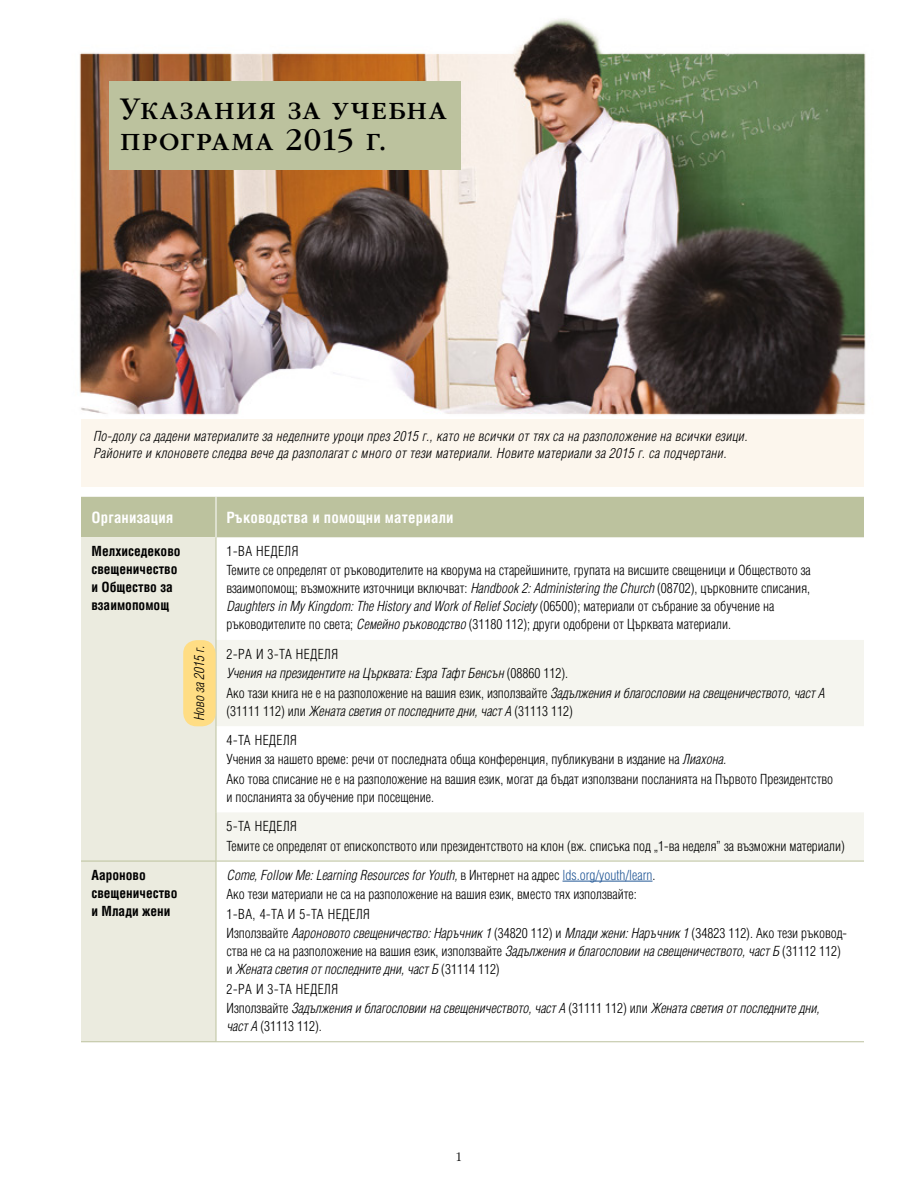
<style>
.page{position:relative;width:918px;height:1188px;background:#fff}
.page>*{position:absolute;margin:0;border:0;box-sizing:border-box;transform-origin:0 0}
.t1{font:33px/31.5px "Garamondlds Lat";letter-spacing:.035em;color:#000}
.TBLHEAD_para{font:700 condensed 15px "Helveticalds Lat";letter-spacing:.01em;color:#fff}
.TBLDATA_para{font:300 condensed 13.5px/18px "Helveticalds Lat";color:#000}
.TBLDATA_para-2{font:italic 300 condensed 13.5px/18px "Helveticalds Lat";color:#000}
.TBLDATA_para-3{font:italic 300 condensed 13.5px/16.5px "Helveticalds Lat";letter-spacing:.025em;color:#000}
.TBLDATA_para-4{font:300 condensed 13.5px "Helveticalds Lat";letter-spacing:.04em;color:#000}
.TBLDATA_para-5{font:700 condensed 13.5px/18px "Helveticalds Lat";color:#000}
.t2{font:300 13.5px "Garamondlds Lat";color:#000}
.s1{font-style:italic}
.s2{font-style:normal}
.s3{font-style:normal;color:#235897}
</style>
<div class="page">
<img style="left:79px;top:18px;width:787px;height:1025px">
<div style="left:81px;top:497px;width:783px;height:40px;background:#bcc29e"></div>
<div style="left:81px;top:537px;width:135px;height:504px;background:#ebebdf"></div>
<svg style="left:217px;top:640px;width:647px;height:221px;fill:#f5f5ef"></svg>
<hr style="left:216px;top:497px;width:1px;height:40px;background:#fff">
<hr style="left:216px;top:537px;width:1px;height:103px;background:#bcc29e">
<hr style="left:216px;top:640px;width:1px;height:86px;background:#bcc29e">
<hr style="left:216px;top:726px;width:1px;height:86px;background:#bcc29e">
<hr style="left:81px;top:861px;width:135px;height:1px;background:#bcc29e">
<hr style="left:216px;top:861px;width:1px;height:180px;background:#bcc29e">
<hr style="left:216px;top:812px;width:1px;height:49px;background:#bcc29e">
<hr style="left:216px;top:861px;width:648px;height:1px;background:#bcc29e">
<hr style="left:216px;top:1041px;width:648px;height:1px;background:#bcc29e">
<hr style="left:81px;top:1041px;width:135px;height:1px;background:#bcc29e">
<hr style="left:563px;top:881px;width:89px;height:1px;background:#235897">
<div style="left:183px;top:640px;width:33px;height:86px;background:#ffdd84;border-radius:14px"></div>
<div style="left:81px;top:419px;width:783px;height:68px;background:#fcf6ed"></div>
<div style="left:109px;top:81px;width:352px;height:88px;background:#bcc29e"></div>
<p class="t1" style="left:120px;top:90px;width:328px">Указания за учебна програма 2015 г.</p>
<p class="TBLDATA_para-3" style="left:93px;top:427px;width:656px">По-долу са дадени материалите за неделните уроци през 2015 г., като не всички от тях са на разположение на всички езици.<br>Районите и клоновете следва вече да разполагат с много от тези материали. Новите материали за 2015 г. са подчертани.</p>
<p class="TBLHEAD_para" style="left:92px;top:504px;width:83px">Организация</p>
<p class="TBLHEAD_para" style="left:226px;top:504px;width:229px">Ръководства и помощни материали</p>
<p class="TBLDATA_para-5" style="left:92px;top:541px;width:91px">Мелхиседеково свещеничество и Общество за взаимопомощ</p>
<p class="TBLDATA_para-4" style="left:226px;top:540px;width:73px">1-ВА НЕДЕЛЯ</p>
<p class="TBLDATA_para" style="left:226px;top:561px;width:586px">Темите се определят от ръководителите на кворума на старейшините, групата на висшите свещеници и Обществото за взаимопомощ; възможните източници включват: <span class="s1">Handbook 2: Administering the Church</span> (08702), църковните списания, <span class="s1">Daughters in My Kingdom: The History and Work of Relief Society</span> (06500); материали от събрание за обучение на ръководителите по света; <span class="s1">Семейно ръководство</span> (31180 112); други одобрени от Църквата материали.</p>
<p class="TBLDATA_para-4" style="left:226px;top:643px;width:113px">2-РА И 3-ТА НЕДЕЛЯ</p>
<p class="TBLDATA_para-2" style="left:226px;top:663px;width:343px">Учения на президентите на Църквата: Езра Тафт Бенсън <span class="s2">(08860 112).</span></p>
<p class="TBLDATA_para-2" style="left:226px;top:683px;width:600px"><span class="s2">Ако тази книга не е на разположение на вашия език, използвайте</span> Задължения и благословии на свещеничеството, част А <span class="s2">(31111 112) или</span> Жената светия от последните дни, част А <span class="s2">(31113 112)</span></p>
<p class="TBLDATA_para-4" style="left:226px;top:729px;width:72px">4-ТА НЕДЕЛЯ</p>
<p class="TBLDATA_para" style="left:226px;top:750px;width:501px">Учения за нашето време: речи от последната обща конференция, публикувани в издание на <span class="s1">Лиахона.</span></p>
<p class="TBLDATA_para" style="left:226px;top:769px;width:608px">Ако това списание не е на разположение на вашия език, могат да бъдат използвани посланията на Първото Президентство и посланията за обучение при посещение.</p>
<p class="TBLDATA_para-4" style="left:226px;top:815px;width:72px">5-ТА НЕДЕЛЯ</p>
<p class="TBLDATA_para" style="left:226px;top:836px;width:620px">Темите се определят от епископството или президентството на клон (вж. списъка под „1-ва неделя” за възможни материали)</p>
<p class="TBLDATA_para-2" style="left:189px;top:721px;width:77px;rotate:-90deg">Ново за 2015 г.</p>
<p class="TBLDATA_para-5" style="left:92px;top:865px;width:87px">Аароново свещеничество и Млади жени</p>
<p class="TBLDATA_para-2" style="left:226px;top:865px;width:430px">Come, Follow Me: Learning Resources for Youth, <span class="s2">в Интернет на адрес</span> <span class="s3">lds.org/youth/learn</span><span class="s2">.</span></p>
<p class="TBLDATA_para" style="left:226px;top:884px;width:412px">Ако тези материали не са на разположение на вашия език, вместо тях използвайте:</p>
<p class="TBLDATA_para-4" style="left:226px;top:903px;width:145px">1-ВА, 4-ТА И 5-ТА НЕДЕЛЯ</p>
<p class="TBLDATA_para-2" style="left:226px;top:923px;width:622px"><span class="s2">Използвайте</span> Аароновото свещеничество: Наръчник 1 <span class="s2">(34820 112) и</span> Млади жени: Наръчник 1 <span class="s2">(34823 112). Ако тези ръковод&shy;ства не са на разположение на вашия език, използвайте</span> Задължения и благословии на свещеничеството, част Б <span class="s2">(31112 112) и</span> Жената светия от последните дни, част Б <span class="s2">(31114 112)</span></p>
<p class="TBLDATA_para-4" style="left:226px;top:978px;width:113px">2-РА И 3-ТА НЕДЕЛЯ</p>
<p class="TBLDATA_para-2" style="left:226px;top:998px;width:594px"><span class="s2">Използвайте</span> Задължения и благословии на свещеничеството, част А <span class="s2">(31111 112) или</span> Жената светия от последните дни, част А <span class="s2">(31113 112).</span></p>
<p class="t2" style="left:456px;top:1148px;width:8px">1</p>
</div>
